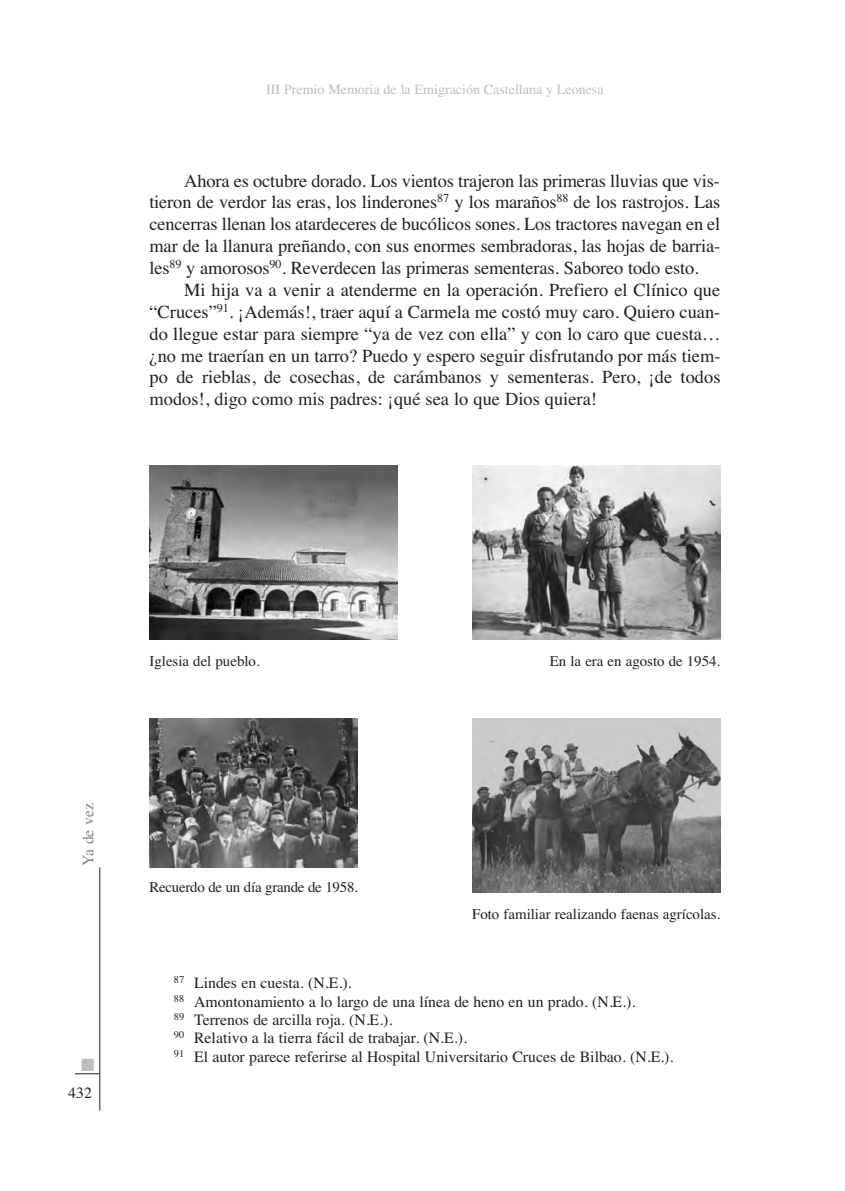
<style>
.page{position:relative;width:845px;height:1191px;background:#fff}
.page>*{position:absolute;margin:0;border:0;box-sizing:border-box;transform-origin:0 0}
.t1{font:18.38px "Times";letter-spacing:-.005em;color:#231f20}
.t2{font:17.5px "Zapf Dingbats";color:#bcbdc0}
.t3{font:15.75px/18.4px "Times";color:#231f20}
.t4{font:15.75px "Times";color:#808285}
.t5{font:14.88px "Times";color:#231f20}
.t6{font:14px "Times";color:#bcbdc0}
.s1{font-style:italic}
</style>
<div class="page">
<svg style="left:75px;top:465px;width:646px;height:646px"></svg>
<p class="t6" style="left:266px;top:81px;width:339px">III Premio Memoria de la Emigración Castellana y Leonesa</p>
<p class="t1" style="left:184px;top:169px;width:537px">Ahora es octubre dorado. Los vientos trajeron las primeras lluvias que vis-</p>
<p class="t1" style="left:149px;top:191px;width:572px">tieron de verdor las eras, los linderones<sup>87</sup> y los maraños<sup>88</sup> de los rastrojos. Las</p>
<p class="t1" style="left:149px;top:213px;width:572px">cencerras llenan los atardeceres de bucólicos sones. Los tractores navegan en el</p>
<p class="t1" style="left:149px;top:235px;width:572px">mar de la llanura preñando, con sus enormes sembradoras, las hojas de barria-</p>
<p class="t1" style="left:149px;top:257px;width:550px">les<sup>89</sup> y amorosos<sup>90</sup>. Reverdecen las primeras sementeras. Saboreo todo esto.</p>
<p class="t1" style="left:184px;top:279px;width:537px">Mi hija va a venir a atenderme en la operación. Prefiero el Clínico que</p>
<p class="t1" style="left:149px;top:301px;width:572px">“Cruces”<sup>91</sup>. ¡Además!, traer aquí a Carmela me costó muy caro. Quiero cuan-</p>
<p class="t1" style="left:149px;top:323px;width:572px">do llegue estar para siempre “ya de vez con ella” y con lo caro que cuesta…</p>
<p class="t1" style="left:149px;top:344px;width:572px">¿no me traerían en un tarro? Puedo y espero seguir disfrutando por más tiem-</p>
<p class="t1" style="left:150px;top:366px;width:572px">po de rieblas, de cosechas, de carámbanos y sementeras<span class="s1">.</span> Pero, ¡de todos</p>
<p class="t1" style="left:150px;top:388px;width:449px">modos!, digo como mis padres: ¡qué sea lo que Dios quiera!</p>
<p class="t4" style="left:79px;top:865px;width:64px;rotate:-90deg">Ya de vez</p>
<p class="t2" style="left:81px;top:1055px;width:15px">■</p>
<p class="t3" style="left:68px;top:1083px;width:25px">432</p>
<p class="t5" style="left:149px;top:652px;width:112px">Iglesia del pueblo.</p>
<p class="t5" style="left:549px;top:652px;width:172px">En la era en agosto de 1954.</p>
<p class="t5" style="left:149px;top:878px;width:210px">Recuerdo de un día grande de 1958.</p>
<p class="t5" style="left:472px;top:905px;width:250px">Foto familiar realizando faenas agrícolas.</p>
<p class="t3" style="left:174px;top:974px;width:501px"><sup>87</sup> Lindes en cuesta. (N.E.).<br><sup>88</sup> Amontonamiento a lo largo de una línea de heno en un prado. (N.E.).<br><sup>89</sup> Terrenos de arcilla roja. (N.E.).<br><sup>90</sup> Relativo a la tierra fácil de trabajar. (N.E.).<br><sup>91</sup> El autor parece referirse al Hospital Universitario Cruces de Bilbao. (N.E.).</p>
</div>
